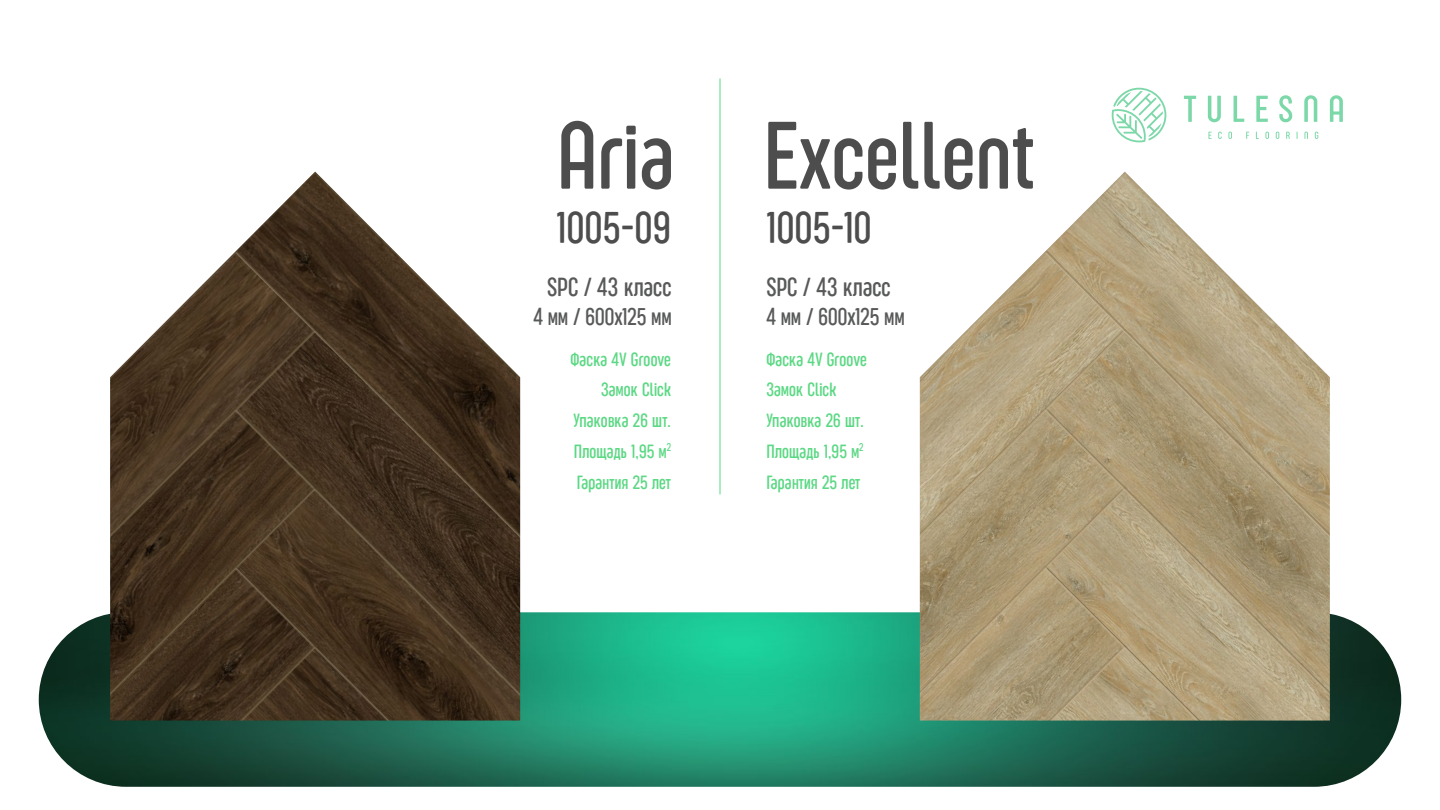
<style>
.page{position:relative;width:1440px;height:810px;background:#fff}
.page>*{position:absolute;margin:0;border:0;box-sizing:border-box;transform-origin:0 0}
.t1{font:300 99px "Sugo Pro Display";letter-spacing:.01em;color:#4d4d4d;scale:.96 1}
.t2{font:300 46.28px "Sugo Pro Display";letter-spacing:.01em;color:#4d4d4d;scale:.96 1}
.t3{font:300 27.22px "Sugo Pro Display";letter-spacing:.01em;color:#585959;scale:.96 1}
.t4{font:300 25.2px "Sugo Pro Display";color:#585959;scale:.96 1}
.t5{font:300 19.95px/30.8px "Sugo Pro Display";letter-spacing:.01em;color:#5cd884;text-align:right;scale:.96 1}
</style>
<div class="page">
<img style="left:39px;top:612px;width:1362px;height:175px;border-radius:87px">
<svg style="left:1112px;top:88px;width:54px;height:54px"></svg>
<svg style="left:1208px;top:132px;width:4px;height:7px"></svg>
<svg style="left:1218px;top:132px;width:4px;height:7px"></svg>
<svg style="left:1228px;top:132px;width:4px;height:7px"></svg>
<svg style="left:1246px;top:132px;width:3px;height:7px"></svg>
<svg style="left:1265px;top:132px;width:4px;height:7px"></svg>
<svg style="left:1276px;top:132px;width:3px;height:7px"></svg>
<svg style="left:1286px;top:132px;width:4px;height:7px"></svg>
<svg style="left:1304px;top:132px;width:4px;height:7px"></svg>
<svg style="left:1315px;top:132px;width:3px;height:7px"></svg>
<svg style="left:1184px;top:96px;width:12px;height:26px"></svg>
<svg style="left:1208px;top:96px;width:13px;height:26px"></svg>
<svg style="left:1234px;top:96px;width:10px;height:26px"></svg>
<svg style="left:1256px;top:96px;width:12px;height:26px"></svg>
<svg style="left:1279px;top:95px;width:13px;height:27px"></svg>
<svg style="left:1304px;top:95px;width:13px;height:27px"></svg>
<svg style="left:1330px;top:95px;width:13px;height:27px"></svg>
<img style="left:110px;top:172px;width:410px;height:549px">
<img style="left:920px;top:172px;width:410px;height:549px">
<hr style="left:720px;top:78px;width:1px;height:416px;background:#5cd884">
<h1 class="t1" style="left:557px;top:100px;width:123px">Aria</h1>
<h2 class="t2" style="left:557px;top:201px;width:120px">1005-09</h2>
<h3 class="t3" style="left:547px;top:271px;width:131px">SPC / 43 класс</h3>
<p class="t4" style="left:533px;top:302px;width:145px">4 мм / 600x125 мм</p>
<h1 class="t1" style="left:764px;top:100px;width:284px">Excellent</h1>
<h2 class="t2" style="left:767px;top:201px;width:111px">1005-10</h2>
<h3 class="t3" style="left:766px;top:271px;width:131px">SPC / 43 класс</h3>
<p class="t4" style="left:766px;top:302px;width:145px">4 мм / 600x125 мм</p>
<p class="t5" style="left:570px;top:344px;width:106px">Фаска 4V Groove<br>Замок Click<br>Упаковка 26 шт.<br>Площадь 1,95 м<sup>2<br></sup>Гарантия 25 лет</p>
<p class="t5" style="left:766px;top:344px;width:106px;text-align:left">Фаска 4V Groove<br>Замок Click<br>Упаковка 26 шт.<br>Площадь 1,95 м<sup>2<br></sup>Гарантия 25 лет</p>
</div>
